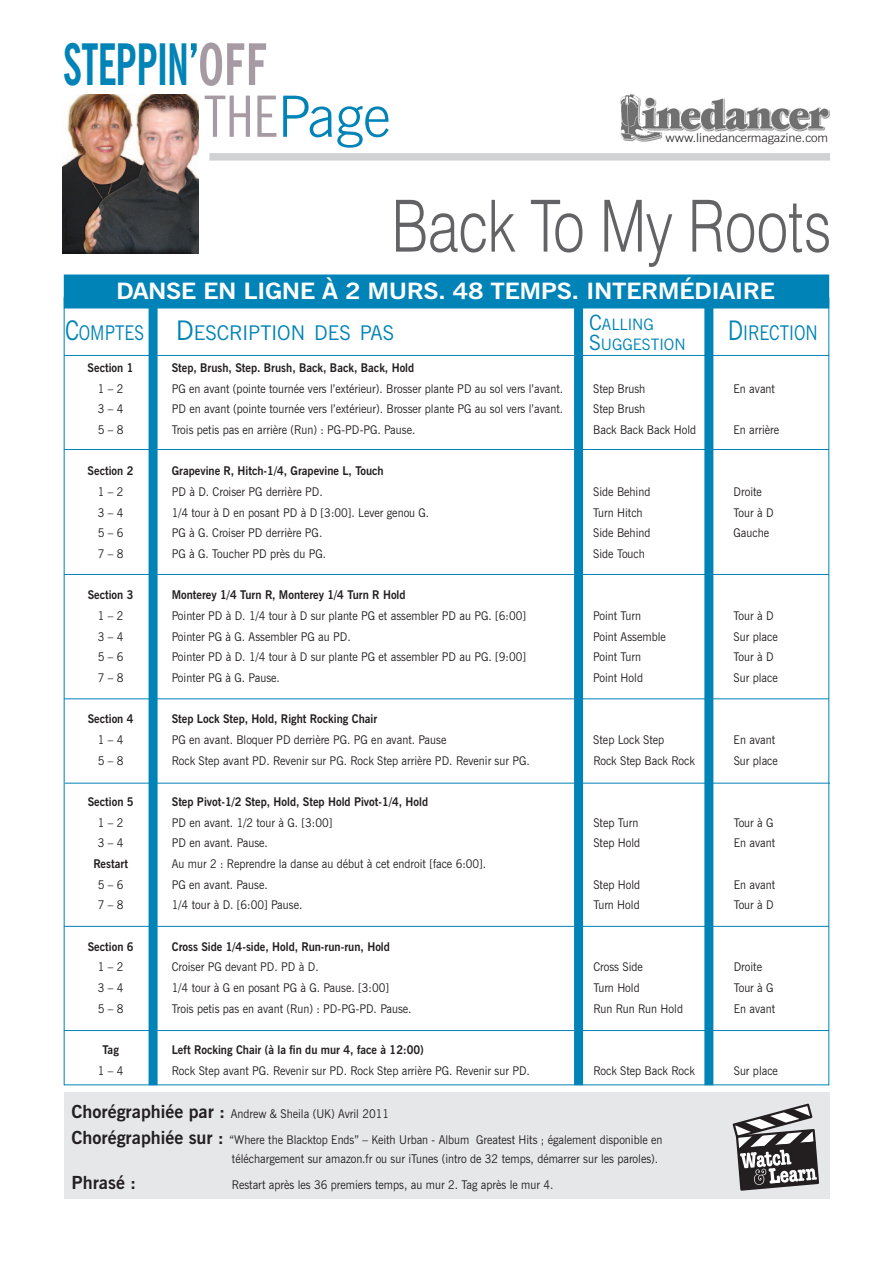
<style>
.page{position:relative;width:893px;height:1263px;background:#fff}
.page>*{position:absolute;margin:0;border:0;box-sizing:border-box;transform-origin:0 0}
.t1{font:300 72px "Swiss 721 BT";color:#636366;scale:.79 1}
.t2{font:700 condensed 57px/51.8px "News Gothic BT";letter-spacing:-.02em;color:#0083b6;scale:.76 1}
.t3{font:700 22.5px "News Gothic BT";letter-spacing:-.02em;color:#fff;scale:1.15 1}
.t4{font:20.25px "News Gothic BT";color:#0083b6;scale:.85 1}
.t5{font:700 18px "News Gothic BT";color:#231f20}
.t6{font:15.75px/19.5px "News Gothic BT";color:#0083b6}
.t7{font:12px/25.7px "News Gothic BT";color:#231f20;scale:.93 1}
.t8{font:700 12px "News Gothic BT";color:#231f20;scale:.93 1}
.t9{font:300 12px "News Gothic BT";letter-spacing:-.01em;color:#231f20;scale:1.08 1}
.s1{color:#a69ba3}
.s2{font-weight:400;color:#a69ba3}
.s3{font-weight:300;font-stretch:normal}
.s4{font-size:21px}
.s5{font-size:27px}
.s6{font-weight:700;font-size:18px}
</style>
<div class="page">
<div style="left:149px;top:288px;width:9px;height:797px;background:#0083b6"></div>
<div style="left:574px;top:297px;width:9px;height:788px;background:#0083b6"></div>
<div style="left:704px;top:291px;width:9px;height:794px;background:#0083b6"></div>
<div style="left:64px;top:274px;width:765px;height:34px;background:#0083b6;border:2px solid #0083b6"></div>
<div style="left:64px;top:1092px;width:765px;height:107px;background:#e6e7e9"></div>
<div style="left:209px;top:153px;width:621px;height:8px;background:#d1d2d4"></div>
<img style="left:620px;top:94px;width:210px;height:48px">
<hr style="left:64px;top:355px;width:765px;height:1px;background:#0083b6">
<img style="left:62px;top:95px;width:136px;height:158px">
<hr style="left:64px;top:698px;width:765px;height:1px;background:#0083b6">
<svg style="left:733px;top:1103px;width:86px;height:88px"></svg>
<hr style="left:64px;top:449px;width:765px;height:1px;background:#0083b6">
<hr style="left:65px;top:783px;width:765px;height:1px;background:#0083b6">
<hr style="left:64px;top:926px;width:765px;height:1px;background:#0083b6">
<hr style="left:64px;top:574px;width:765px;height:1px;background:#0083b6">
<hr style="left:64px;top:1030px;width:765px;height:1px;background:#0083b6">
<h2 class="t2" style="left:204px;top:38px;width:247px;text-indent:-141px">STEPPIN’<span class="s1">OFF<br></span><span class="s2">THE</span><span class="s3">Page</span></h2>
<p class="t9" style="left:666px;top:131px;width:152px">www.linedancermagazine.com</p>
<h1 class="t1" style="left:391px;top:182px;width:558px">Back To My Roots</h1>
<h3 class="t3" style="left:116px;top:277px;width:575px">Danse en ligne à 2 murs. 48 temps. I ntermédiaire</h3>
<h3 class="t6" style="left:589px;top:315px;width:98px"><span class="s4">C</span>ALLING<br><span class="s4">S</span>UGGESTION</h3>
<h3 class="t4" style="left:65px;top:321px;width:389px"><span class="s5">C</span>OMPTES <span class="s5">D</span>ESCRIPTION DES PAS</h3>
<h3 class="t4" style="left:728px;top:320px;width:107px"><span class="s5">D</span>IRECTION</h3>
<p class="t8" style="left:79px;top:361px;width:84px">Section 1 S</p>
<p class="t8" style="left:178px;top:361px;width:255px">tep, Brush, Step. Brush, Back, Back, Back, Hold</p>
<p class="t7" style="left:98px;top:376px;width:29px">1 – 2</p>
<p class="t7" style="left:172px;top:376px;width:423px">PG en avant (pointe tournée vers l’extérieur). Brosser plante PD au sol vers l’avant.</p>
<p class="t7" style="left:593px;top:376px;width:58px">Step Brush</p>
<p class="t7" style="left:733px;top:376px;width:46px">En avant</p>
<p class="t7" style="left:98px;top:396px;width:29px">3 – 4</p>
<p class="t7" style="left:172px;top:396px;width:423px">PD en avant (pointe tournée vers l’extérieur). Brosser plante PG au sol vers l’avant.</p>
<p class="t7" style="left:593px;top:396px;width:58px">Step Brush</p>
<p class="t7" style="left:98px;top:417px;width:29px">5 – 8</p>
<p class="t7" style="left:172px;top:417px;width:264px">Trois petis pas en arrière (Run) : PG-PD-PG. Pause.</p>
<p class="t7" style="left:593px;top:417px;width:112px">Back Back Back Hold</p>
<p class="t7" style="left:733px;top:417px;width:51px">En arrière</p>
<p class="t8" style="left:79px;top:464px;width:85px">Section 2 G</p>
<p class="t8" style="left:179px;top:464px;width:222px">rapevine R, Hitch-1/4, Grapevine L, Touch</p>
<p class="t7" style="left:98px;top:479px;width:29px">1 – 2</p>
<p class="t7" style="left:172px;top:479px;width:164px">PD à D. Croiser PG derrière PD.</p>
<p class="t7" style="left:593px;top:479px;width:63px">Side Behind</p>
<p class="t7" style="left:734px;top:479px;width:32px">Droite</p>
<p class="t7" style="left:98px;top:500px;width:29px">3 – 4</p>
<p class="t7" style="left:172px;top:500px;width:278px">1/4 tour à D en posant PD à D [3:00]. Lever genou G.</p>
<p class="t7" style="left:593px;top:500px;width:55px">Turn Hitch</p>
<p class="t7" style="left:734px;top:500px;width:45px">Tour à D</p>
<p class="t7" style="left:98px;top:520px;width:29px">5 – 6</p>
<p class="t7" style="left:172px;top:520px;width:163px">PG à G. Croiser PD derrière PG.</p>
<p class="t7" style="left:593px;top:520px;width:63px">Side Behind</p>
<p class="t7" style="left:734px;top:520px;width:40px">Gauche</p>
<p class="t7" style="left:98px;top:541px;width:29px">7 – 8</p>
<p class="t7" style="left:172px;top:541px;width:168px">PG à G. Toucher PD près du PG.</p>
<p class="t7" style="left:593px;top:541px;width:57px">Side Touch</p>
<p class="t8" style="left:79px;top:588px;width:86px">Section 3 M</p>
<p class="t8" style="left:181px;top:588px;width:243px">onterey 1/4 Turn R, M onterey 1/4 Turn R Hold</p>
<p class="t7" style="left:98px;top:603px;width:29px">1 – 2</p>
<p class="t7" style="left:172px;top:603px;width:383px">Pointer PD à D. 1/4 tour à D sur plante PG et assembler PD au PG. [6:00]</p>
<p class="t7" style="left:593px;top:603px;width:53px">Point Turn</p>
<p class="t7" style="left:734px;top:603px;width:45px">Tour à D</p>
<p class="t7" style="left:98px;top:624px;width:29px">3 – 4</p>
<p class="t7" style="left:172px;top:624px;width:194px">Pointer PG à G. Assembler PG au PD.</p>
<p class="t7" style="left:593px;top:624px;width:79px">Point Assemble</p>
<p class="t7" style="left:734px;top:624px;width:49px">Sur place</p>
<p class="t7" style="left:98px;top:644px;width:29px">5 – 6</p>
<p class="t7" style="left:172px;top:644px;width:382px">Pointer PD à D. 1/4 tour à D sur plante PG et assembler PD au PG. [9:00]</p>
<p class="t7" style="left:593px;top:644px;width:53px">Point Turn</p>
<p class="t7" style="left:734px;top:644px;width:45px">Tour à D</p>
<p class="t7" style="left:98px;top:665px;width:29px">7 – 8</p>
<p class="t7" style="left:172px;top:665px;width:118px">Pointer PG à G. Pause.</p>
<p class="t7" style="left:593px;top:665px;width:55px">Point Hold</p>
<p class="t7" style="left:734px;top:665px;width:49px">Sur place</p>
<p class="t8" style="left:79px;top:712px;width:84px">Section 4 S</p>
<p class="t8" style="left:178px;top:712px;width:215px">tep Lock Step, Hold, Right Rocking Chair</p>
<p class="t7" style="left:98px;top:727px;width:29px">1 – 4</p>
<p class="t7" style="left:172px;top:727px;width:297px">PG en avant. Bloquer PD derrière PG. PG en avant. Pause</p>
<p class="t7" style="left:593px;top:727px;width:78px">Step Lock Step</p>
<p class="t7" style="left:734px;top:727px;width:46px">En avant</p>
<p class="t7" style="left:98px;top:748px;width:29px">5 – 8</p>
<p class="t7" style="left:172px;top:748px;width:387px">Rock Step avant PD. Revenir sur PG. Rock Step arrière PD. Revenir sur PG.</p>
<p class="t7" style="left:593px;top:748px;width:111px">Rock Step Back Rock</p>
<p class="t7" style="left:734px;top:748px;width:49px">Sur place</p>
<p class="t8" style="left:79px;top:794px;width:84px">Section 5 S</p>
<p class="t8" style="left:178px;top:794px;width:270px">tep Pivot-1/2 Step, Hold, Step Hold Pivot-1/4, Hold</p>
<p class="t7" style="left:98px;top:810px;width:29px">1 – 2</p>
<p class="t7" style="left:172px;top:810px;width:174px">PD en avant. 1/2 tour à G. [3:00]</p>
<p class="t7" style="left:593px;top:810px;width:50px">Step Turn</p>
<p class="t7" style="left:734px;top:810px;width:44px">Tour à G</p>
<p class="t7" style="left:98px;top:830px;width:29px">3 – 4</p>
<p class="t7" style="left:172px;top:830px;width:105px">PD en avant. Pause.</p>
<p class="t7" style="left:593px;top:830px;width:52px">Step Hold</p>
<p class="t7" style="left:734px;top:830px;width:46px">En avant</p>
<p class="t8" style="left:79px;top:856px;width:54px">Restart</p>
<p class="t7" style="left:172px;top:851px;width:340px">Au mur 2 : Reprendre la danse au début à cet endroit [face 6:00].</p>
<p class="t7" style="left:98px;top:872px;width:29px">5 – 6</p>
<p class="t7" style="left:172px;top:872px;width:105px">PG en avant. Pause.</p>
<p class="t7" style="left:593px;top:872px;width:52px">Step Hold</p>
<p class="t7" style="left:734px;top:872px;width:46px">En avant</p>
<p class="t7" style="left:98px;top:892px;width:29px">7 – 8</p>
<p class="t7" style="left:172px;top:892px;width:142px">1/4 tour à D. [6:00] Pause.</p>
<p class="t7" style="left:593px;top:892px;width:51px">Turn Hold</p>
<p class="t7" style="left:734px;top:892px;width:45px">Tour à D</p>
<p class="t8" style="left:79px;top:939px;width:60px">Section 6</p>
<p class="t8" style="left:172px;top:939px;width:236px">Cross Side 1/4-side, Hold, Run-run-run, Hold</p>
<p class="t7" style="left:98px;top:954px;width:29px">1 – 2</p>
<p class="t7" style="left:172px;top:954px;width:159px">Croiser PG devant PD. PD à D.</p>
<p class="t7" style="left:593px;top:954px;width:55px">Cross Side</p>
<p class="t7" style="left:734px;top:954px;width:32px">Droite</p>
<p class="t7" style="left:98px;top:975px;width:29px">3 – 4</p>
<p class="t7" style="left:172px;top:975px;width:235px">1/4 tour à G en posant PG à G. Pause. [3:00]</p>
<p class="t7" style="left:593px;top:975px;width:51px">Turn Hold</p>
<p class="t7" style="left:734px;top:975px;width:44px">Tour à G</p>
<p class="t7" style="left:98px;top:996px;width:29px">5 – 8</p>
<p class="t7" style="left:172px;top:996px;width:259px">Trois petis pas en avant (Run) : PD-PG-PD. Pause.</p>
<p class="t7" style="left:593px;top:996px;width:98px">Run Run Run Hold</p>
<p class="t7" style="left:734px;top:996px;width:46px">En avant</p>
<p class="t8" style="left:79px;top:1042px;width:76px">Tag L</p>
<p class="t8" style="left:178px;top:1042px;width:266px">eft Rocking Chair (à la fin du mur 4, face à 12:00)</p>
<p class="t7" style="left:98px;top:1058px;width:29px">1 – 4</p>
<p class="t7" style="left:172px;top:1058px;width:387px">Rock Step avant PG. Revenir sur PD. Rock Step arrière PG. Revenir sur PD.</p>
<p class="t7" style="left:593px;top:1058px;width:111px">Rock Step Back Rock</p>
<p class="t7" style="left:734px;top:1058px;width:49px">Sur place</p>
<p class="t7" style="left:71px;top:1101px;width:637px"><span class="s6">Chorégraphiée par :</span> Andrew &amp; Sheila (UK) Avril 2011<br><span class="s6">Chorégraphiée sur :</span> “Where the Blacktop Ends” – Keith Urban - Album Greatest Hits ; également disponible en</p>
<p class="t7" style="left:232px;top:1146px;width:460px">téléchargement sur amazon.fr ou sur iTunes (intro de 32 temps, démarrer sur les paroles).</p>
<h3 class="t5" style="left:71px;top:1171px;width:66px">Phrasé :</h3>
<p class="t7" style="left:232px;top:1171px;width:347px">Restart après les 36 premiers temps, au mur 2. Tag après le mur 4.</p>
</div>
